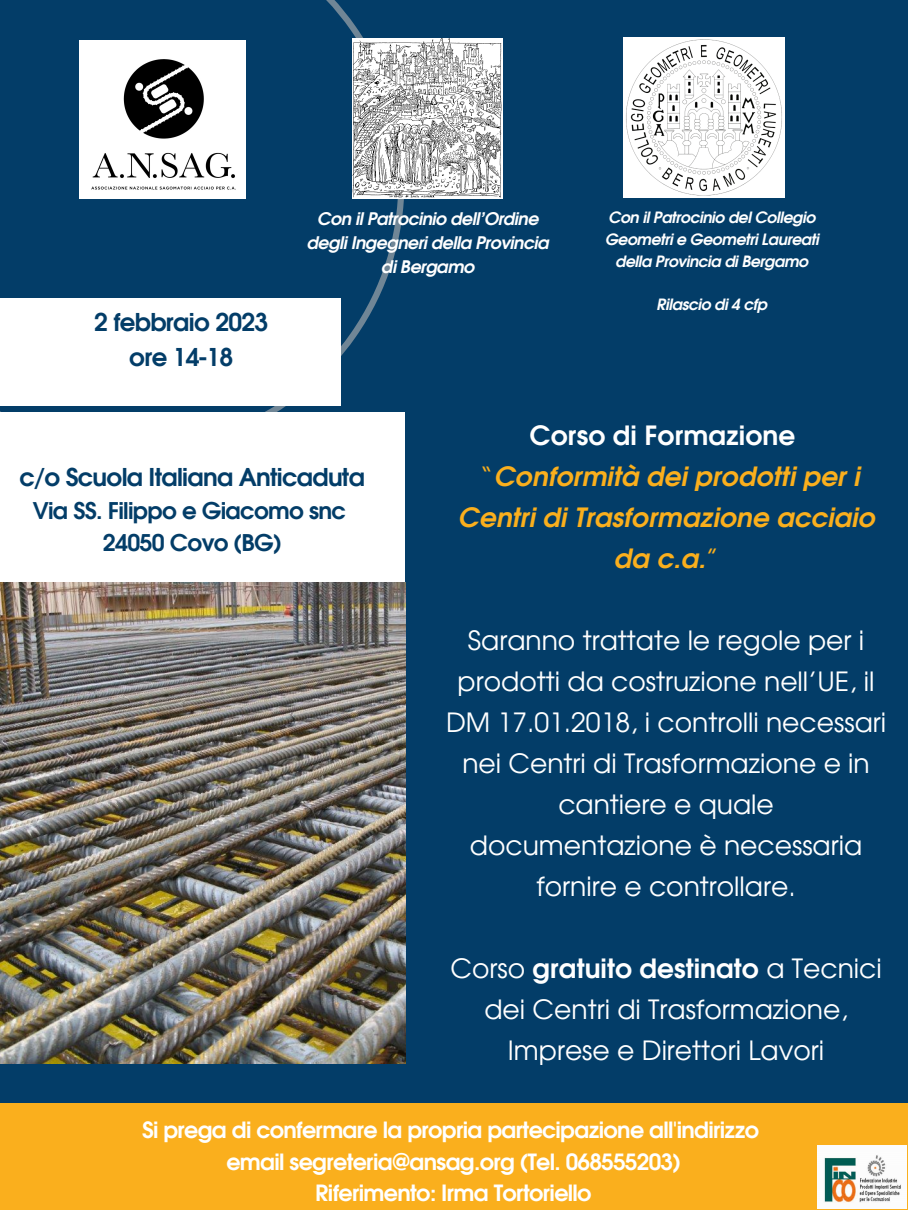
<style>
.page{position:relative;width:908px;height:1210px;background:#fff}
.page>*{position:absolute;margin:0;border:0;box-sizing:border-box;transform-origin:0 0}
.t1{font:26.57px/40.9px "Evolventa";color:#fff;text-align:center}
.t2{font:italic 700 26.57px/40.9px "Evolventa";color:#faaf1d;text-align:center}
.t3{font:700 24.57px/34.4px "Evolventa";letter-spacing:-.03em;color:#033d68;text-align:center}
.t4{font:700 23.03px/32.1px "Evolventa";letter-spacing:-.03em;color:#033d68;text-align:center}
.t5{font:700 22.4px/31.2px "Evolventa";letter-spacing:-.03em;color:#fff;text-align:center}
.t6{font:italic 700 17.36px/24.1px "Evolventa";letter-spacing:-.03em;color:#fff;text-align:center}
.t7{font:italic 700 15.61px/21.7px "Evolventa";letter-spacing:-.03em;color:#fff;text-align:center}
.s1{font-style:normal;color:#fff}
.s2{font-weight:400;font-style:normal}
.s3{font-weight:700}
</style>
<div class="page">
<div style="left:0;top:0;width:907px;height:1210px;background:#033d68"></div>
<svg style="left:0;top:0;width:404px;height:583px"></svg>
<div style="left:0;top:1103px;width:907px;height:107px;background:#faaf1d"></div>
<div style="left:0;top:298px;width:340px;height:107px;background:#fff"></div>
<img style="left:0;top:583px;width:405px;height:480px">
<div style="left:0;top:412px;width:405px;height:170px;background:#fff"></div>
<img style="left:80px;top:40px;width:165px;height:159px">
<img style="left:623px;top:38px;width:161px;height:160px">
<img style="left:352px;top:38px;width:151px;height:161px">
<img style="left:817px;top:1145px;width:89px;height:63px">
<p class="t3" style="left:94px;top:307px;width:175px">2 febbraio 2023 ore 14-18</p>
<p class="t6" style="left:306px;top:208px;width:243px">Con il Patrocinio dell’Ordine degli Ingegneri della Provincia di Bergamo</p>
<p class="t7" style="left:604px;top:208px;width:215px">Con il Patrocinio del Collegio<br>Geometri e Geometri Laureati della Provincia di Bergamo</p>
<p class="t7" style="left:656px;top:294px;width:112px">Rilascio di 4 cfp</p>
<p class="t3" style="left:19px;top:462px;width:347px">c/o Scuola Italiana Anticaduta</p>
<p class="t4" style="left:33px;top:496px;width:314px">Via SS. Filippo e Giacomo snc<br>24050 Covo (BG)</p>
<p class="t2" style="left:457px;top:417px;width:418px"><span class="s1">Corso di Formazione </span><span class="s2">“</span>Conformità dei prodotti per i<br>Centri di Trasformazione acciaio da c.a.<span class="s2">”</span></p>
<p class="t1" style="left:446px;top:622px;width:441px">Saranno trattate le regole per i prodotti da costruzione nell’UE, il<br>DM 17.01.2018, i controlli necessari nei Centri di Trasformazione e in cantiere e quale documentazione è necessaria fornire e controllare.</p>
<p class="t1" style="left:450px;top:949px;width:432px">Corso <span class="s3">gratuito destinato</span> a Tecnici dei Centri di Trasformazione,<br>Imprese e Direttori Lavori</p>
<p class="t5" style="left:142px;top:1116px;width:618px">Si prega di confermare la propria partecipazione all'indirizzo email segreteria@ansag.org (Tel. 068555203)<br>Riferimento: Irma Tortoriello</p>
</div>
